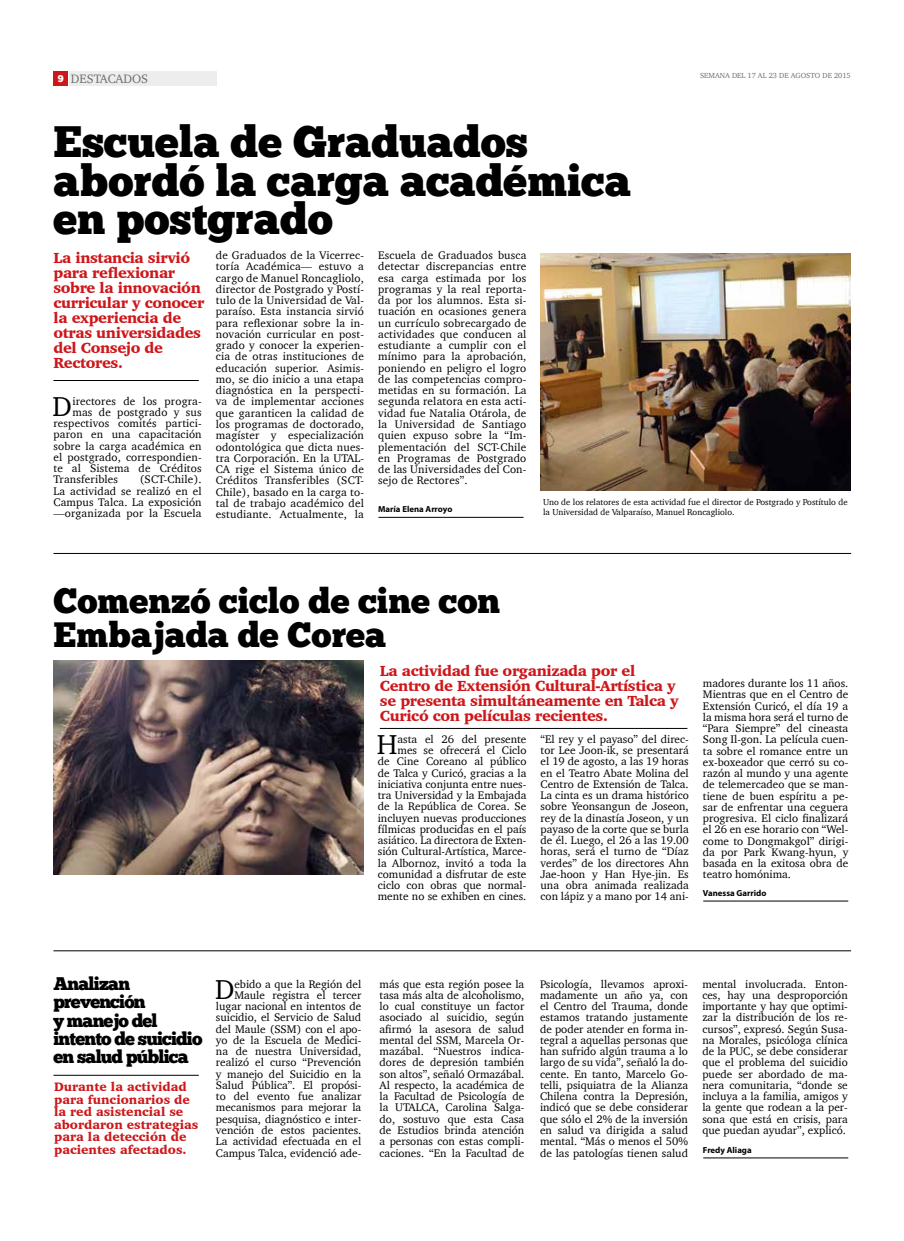
<style>
.page{position:relative;width:904px;height:1241px;background:#fff}
.page>*{position:absolute;margin:0;border:0;box-sizing:border-box;transform-origin:0 0}
.t1{font:43.75px/38.8px "Chunk Five Ex";color:#000}
.t2{font:35px/33.8px "Chunk Five Ex";color:#000}
.t3{font:28px "Charter";color:#000}
.t4{font:18.12px/18.1px "Chunk Five Ex";letter-spacing:-.045em;color:#000}
.t5{font:900 15px/15px "Charter";letter-spacing:-.025em;color:#cd171a}
.t6{font:900 12.5px/12.5px "Charter";color:#cd171a}
.t7{font:12.5px "Charter";color:#706f6f}
.t8{font:11.25px/11.2px "Charter";color:#000;text-align:justify}
.t9{font:8.75px/10px "Charter";color:#000}
.t10{font:700 8.75px "Myriad Pro";color:#000}
.t11{font:7.5px "Charter";color:#706f6f}
.s1{font-family:"Chunk Five Ex";font-size:10px;color:#fff}
</style>
<div class="page">
<div style="left:53px;top:71px;width:15px;height:15px;background:#cd171a"></div>
<div style="left:69px;top:71px;width:147px;height:15px;background:#ededed"></div>
<hr style="left:53px;top:380px;width:146px;height:1px;background:#000">
<hr style="left:53px;top:1074px;width:146px;height:1px;background:#000">
<hr style="left:53px;top:553px;width:798px;height:1px;background:#000">
<hr style="left:53px;top:950px;width:798px;height:1px;background:#000">
<hr style="left:380px;top:728px;width:307px;height:1px;background:#000">
<hr style="left:378px;top:517px;width:145px;height:1px;background:#000">
<hr style="left:703px;top:900px;width:145px;height:1px;background:#000">
<hr style="left:703px;top:1157px;width:145px;height:1px;background:#000">
<img style="left:53px;top:660px;width:311px;height:214px">
<img style="left:540px;top:253px;width:310px;height:237px">
<p class="t7" style="left:58px;top:68px;width:92px"><span class="s1">9</span> DESTACADOS</p>
<h1 class="t1" style="left:53px;top:121px;width:579px">Escuela de Graduados abordó la carga académica en postgrado</h1>
<p class="t11" style="left:700px;top:69px;width:152px">SEMANA DEL 17 AL 23 DE AGOSTO DE 2015</p>
<h3 class="t5" style="left:53px;top:250px;width:152px">La instancia sirvió para reflexionar sobre la innovación curricular y conocer la experiencia de otras universidades del Consejo de<br>Rectores.</h3>
<h3 class="t3" style="left:53px;top:382px;width:19px">D</h3>
<p class="t8" style="left:72px;top:395px;width:131px">irectores de los progra-</p>
<p class="t8" style="left:72px;top:406px;width:131px">mas de postgrado y sus</p>
<p class="t8" style="left:53px;top:417px;width:150px">respectivos comités partici-</p>
<p class="t8" style="left:53px;top:428px;width:150px">paron en una capacitación</p>
<p class="t8" style="left:53px;top:440px;width:150px">sobre la carga académica en</p>
<p class="t8" style="left:53px;top:451px;width:150px">el postgrado, correspondien-</p>
<p class="t8" style="left:53px;top:462px;width:150px">te al Sistema de Créditos</p>
<p class="t8" style="left:53px;top:473px;width:66px">Transferibles</p>
<p class="t8" style="left:53px;top:473px;width:150px;text-indent:86px">(SCT-Chile).<br>La actividad se realizó en el Campus Talca. La exposición —organizada por la Escuela</p>
<p class="t8" style="left:216px;top:249px;width:150px">de Graduados de la Vicerrec&shy;toría Académica— estuvo a cargo de Manuel Roncagliolo, director de Postgrado y Postí&shy;tulo de la Universidad de Val&shy;paraíso. Esta instancia sirvió para reflexionar sobre la in&shy;novación curricular en post&shy;grado y conocer la experien&shy;cia de otras instituciones de educación superior. Asimis&shy;mo, se dio inicio a una etapa diagnóstica en la perspecti&shy;va de implementar acciones que garanticen la calidad de los programas de doctorado, magíster y especialización odontológica que dicta nues&shy;tra Corporación. En la UTAL-CA rige el Sistema único de Créditos Transferibles (SCT-Chile), basado en la carga to&shy;tal de trabajo académico del estudiante. Actualmente, la</p>
<p class="t8" style="left:378px;top:249px;width:150px">Escuela de Graduados busca detectar discrepancias entre esa carga estimada por los programas y la real reporta&shy;da por los alumnos. Esta si&shy;tuación en ocasiones genera un currículo sobrecargado de actividades que conducen al estudiante a cumplir con el mínimo para la aprobación, poniendo en peligro el logro de las competencias compro&shy;metidas en su formación. La segunda relatora en esta acti&shy;vidad fue Natalia Otárola, de la Universidad de Santiago quien expuso sobre la “Im&shy;plementación del SCT-Chile en Programas de Postgrado de las Universidades del Con&shy;sejo de Rectores”.</p>
<p class="t10" style="left:378px;top:503px;width:76px">María Elena Arroyo</p>
<p class="t9" style="left:543px;top:496px;width:306px">Uno de los relatores de esta actividad fue el director de Postgrado y Postítulo de la Universidad de Valparaíso, Manuel Roncagliolo.</p>
<h2 class="t2" style="left:53px;top:583px;width:448px">Comenzó ciclo de cine con<br>Embajada de Corea</h2>
<h3 class="t5" style="left:380px;top:662px;width:300px">La actividad fue organizada por el Centro de Extensión Cultural-Artística y se presenta simultáneamente en Talca y Curicó con películas recientes.</h3>
<p class="t8" style="left:378px;top:733px;width:150px;text-align:right">asta el 26 del presente mes se ofrecerá el Ciclo<br>de Cine Coreano al público de Talca y Curicó, gracias a la iniciativa conjunta entre nues&shy;tra Universidad y la Embajada de la República de Corea. Se incluyen nuevas producciones fílmicas producidas en el país asiático. La directora de Exten&shy;sión Cultural-Artística, Marce&shy;la Albornoz, invitó a toda la comunidad a disfrutar de este ciclo con obras que normal&shy;mente no se exhiben en cines.</p>
<p class="t8" style="left:540px;top:733px;width:150px">“El rey y el payaso” del direc&shy;tor Lee Joon-ik, se presentará el 19 de agosto, a las 19 horas en el Teatro Abate Molina del Centro de Extensión de Talca.<br>La cinta es un drama histórico sobre Yeonsangun de Joseon, rey de la dinastía Joseon, y un payaso de la corte que se burla de él. Luego, el 26 a las 19.00 horas, será el turno de “Díaz verdes” de los directores Ahn Jae-hoon y Han Hye-jin. Es una obra animada realizada con lápiz y a mano por 14 ani-</p>
<h3 class="t3" style="left:377px;top:720px;width:20px">H</h3>
<p class="t8" style="left:703px;top:677px;width:147px">madores durante los 11 años.<br>Mientras que en el Centro de Extensión Curicó, el día 19 a la misma hora será el turno de “Para Siempre” del cineasta Song Il-gon. La película cuen&shy;ta sobre el romance entre un ex-boxeador que cerró su co&shy;razón al mundo y una agente de telemercadeo que se man&shy;tiene de buen espíritu a pe&shy;sar de enfrentar una ceguera progresiva. El ciclo finalizará el 26 en ese horario con “Wel&shy;come to Dongmakgol” dirigi&shy;da por Park Kwang-hyun, y basada en la exitosa obra de teatro homónima.</p>
<p class="t10" style="left:703px;top:886px;width:65px">Vanessa Garrido</p>
<h3 class="t4" style="left:53px;top:974px;width:151px">Analizan prevención<br>y manejo del intento de suicidio en salud pública</h3>
<h3 class="t3" style="left:215px;top:965px;width:19px">D</h3>
<p class="t8" style="left:216px;top:977px;width:147px;text-align:right">ebido a que la Región del<br>Maule registra el tercer lugar nacional en intentos de suicidio, el Servicio de Salud del Maule (SSM) con el apo&shy;yo de la Escuela de Medici&shy;na de nuestra Universidad, realizó el curso “Prevención y manejo del Suicidio en la<br>Salud Pública”. El propósi&shy;to del evento fue analizar mecanismos para mejorar la pesquisa, diagnóstico e inter&shy;vención de estos pacientes.<br>La actividad efectuada en el<br>Campus Talca, evidenció ade-</p>
<p class="t8" style="left:379px;top:977px;width:146px">más que esta región posee la tasa más alta de alcoholismo, lo cual constituye un factor asociado al suicidio, según afirmó la asesora de salud mental del SSM, Marcela Or&shy;mazábal. “Nuestros indica&shy;dores de depresión también son altos”, señaló Ormazábal.<br>Al respecto, la académica de la Facultad de Psicología de la UTALCA, Carolina Salga&shy;do, sostuvo que esta Casa de Estudios brinda atención a personas con estas compli&shy;caciones. “En la Facultad de</p>
<p class="t8" style="left:540px;top:977px;width:149px">Psicología, llevamos aproxi&shy;madamente un año ya, con el Centro del Trauma, donde estamos tratando justamente de poder atender en forma in&shy;tegral a aquellas personas que han sufrido algún trauma a lo largo de su vida”, señaló la do&shy;cente. En tanto, Marcelo Go&shy;telli, psiquiatra de la Alianza Chilena contra la Depresión, indicó que se debe considerar que sólo el 2% de la inversión en salud va dirigida a salud mental. “Más o menos el 50% de las patologías tienen salud</p>
<p class="t6" style="left:54px;top:1080px;width:146px">Durante la actividad para funcionarios de la red asistencial se abordaron estrategias para la detección de pacientes afectados.</p>
<p class="t8" style="left:702px;top:977px;width:147px">mental involucrada. Enton&shy;ces, hay una desproporción importante y hay que optimi&shy;zar la distribución de los re&shy;cursos”, expresó. Según Susa&shy;na Morales, psicóloga clínica de la PUC, se debe considerar que el problema del suicidio puede ser abordado de ma&shy;nera comunitaria, “donde se incluya a la familia, amigos y la gente que rodean a la per&shy;sona que está en crisis, para que puedan ayudar”, explicó.</p>
<p class="t10" style="left:703px;top:1143px;width:50px">Fredy Aliaga</p>
</div>
